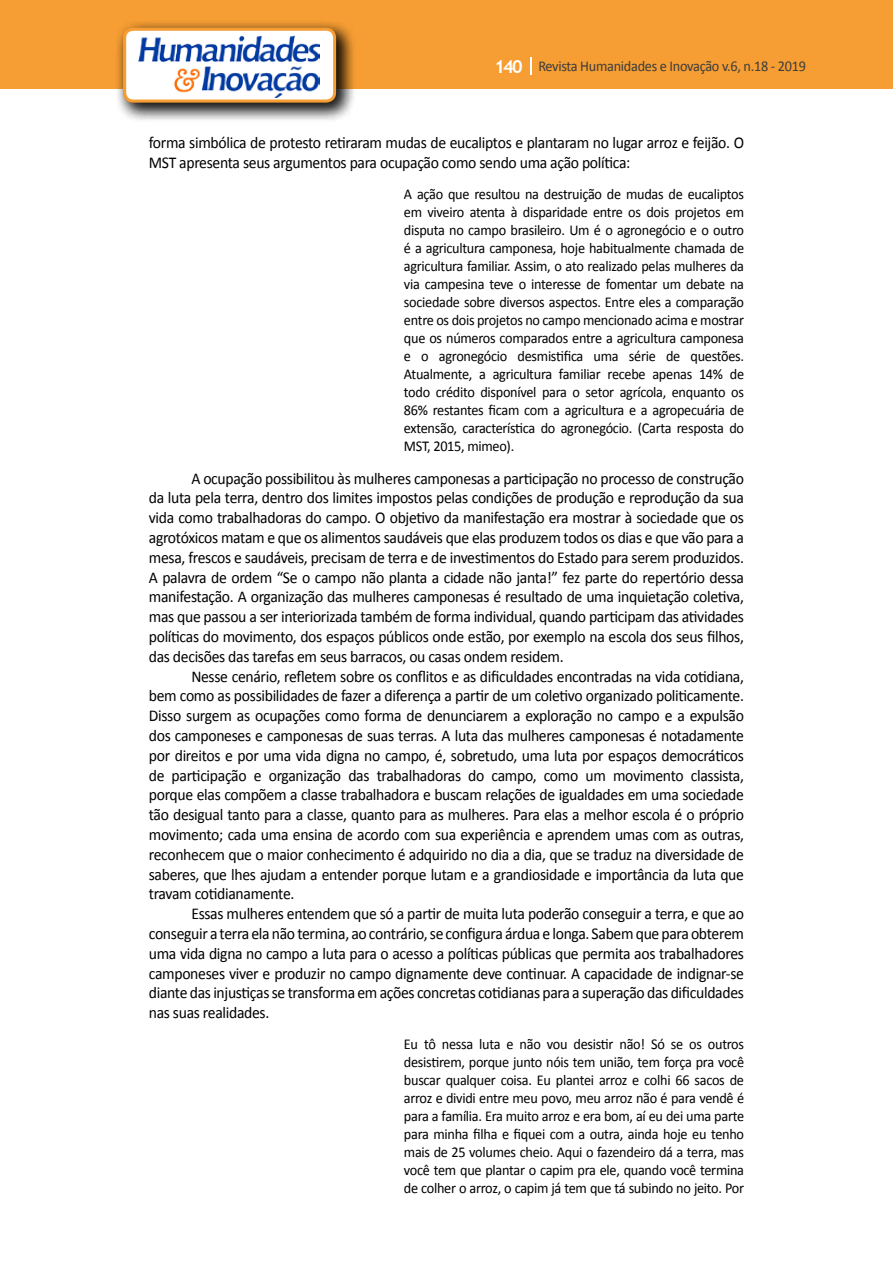
<style>
.page{position:relative;width:893px;height:1263px;background:#fff}
.page>*{position:absolute;margin:0;border:0;box-sizing:border-box;transform-origin:0 0}
.t1{font:16.5px/19.8px "Calibri";letter-spacing:-.02em;color:#000;text-align:justify;scale:.95 1}
.t2{font:15px/18px "Calibri";letter-spacing:-.02em;color:#000;text-align:justify;scale:.95 1}
.t3{font:15px "Calibri";letter-spacing:-.02em;color:#3c3c3b;scale:.95 1}
.s1{font-family:"Trebuchet MS";font-weight:700;font-size:18px;color:#fff}
</style>
<div class="page">
<div style="left:0;top:0;width:893px;height:88px;background:#f69e34"></div>
<svg style="left:530px;top:57px;width:2px;height:18px"></svg>
<div style="left:115px;top:19px;width:241px;height:104px;background:#000;opacity:.75"></div>
<div style="left:125px;top:29px;width:210px;height:72px;background:#fff;border-radius:9px"></div>
<img style="left:138px;top:35px;width:181px;height:62px">
<div style="left:123px;top:28px;width:213px;height:75px;border:3px solid #f69e34;border-radius:9px"></div>
<p class="t3" style="left:495px;top:57px;width:329px"><span class="s1">140</span> Revista Humanidades e Inovação v.6, n.18 - 2019</p>
<p class="t1" style="left:149px;top:133px;width:628px">forma simbólica de protesto retiraram mudas de eucaliptos e plantaram no lugar arroz e feijão. O<br>MST apresenta seus argumentos para ocupação como sendo uma ação política:</p>
<p class="t2" style="left:404px;top:185px;width:360px">A ação que resultou na destruição de mudas de eucaliptos em viveiro atenta à disparidade entre os dois projetos em disputa no campo brasileiro. Um é o agronegócio e o outro é a agricultura camponesa, hoje habitualmente chamada de agricultura familiar. Assim, o ato realizado pelas mulheres da via campesina teve o interesse de fomentar um debate na sociedade sobre diversos aspectos. Entre eles a comparação entre os dois projetos no campo mencionado acima e mostrar que os números comparados entre a agricultura camponesa e o agronegócio desmistifica uma série de questões.<br>Atualmente, a agricultura familiar recebe apenas 14% de todo crédito disponível para o setor agrícola, enquanto os 86% restantes ficam com a agricultura e a agropecuária de extensão, característica do agronegócio. (Carta resposta do MST, 2015, mimeo).</p>
<p class="t1" style="left:149px;top:468px;width:628px;text-indent:43px">A ocupação possibilitou às mulheres camponesas a participação no processo de construção da luta pela terra, dentro dos limites impostos pelas condições de produção e reprodução da sua vida como trabalhadoras do campo. O objetivo da manifestação era mostrar à sociedade que os agrotóxicos matam e que os alimentos saudáveis que elas produzem todos os dias e que vão para a mesa, frescos e saudáveis, precisam de terra e de investimentos do Estado para serem produzidos.<br>A palavra de ordem “Se o campo não planta a cidade não janta!” fez parte do repertório dessa manifestação. A organização das mulheres camponesas é resultado de uma inquietação coletiva, mas que passou a ser interiorizada também de forma individual, quando participam das atividades políticas do movimento, dos espaços públicos onde estão, por exemplo na escola dos seus filhos, das decisões das tarefas em seus barracos, ou casas ondem residem.</p>
<p class="t1" style="left:149px;top:666px;width:628px;text-indent:43px">Nesse cenário, refletem sobre os conflitos e as dificuldades encontradas na vida cotidiana, bem como as possibilidades de fazer a diferença a partir de um coletivo organizado politicamente.<br>Disso surgem as ocupações como forma de denunciarem a exploração no campo e a expulsão dos camponeses e camponesas de suas terras. A luta das mulheres camponesas é notadamente por direitos e por uma vida digna no campo, é, sobretudo, uma luta por espaços democráticos de participação e organização das trabalhadoras do campo, como um movimento classista, porque elas compõem a classe trabalhadora e buscam relações de igualdades em uma sociedade tão desigual tanto para a classe, quanto para as mulheres. Para elas a melhor escola é o próprio movimento; cada uma ensina de acordo com sua experiência e aprendem umas com as outras, reconhecem que o maior conhecimento é adquirido no dia a dia, que se traduz na diversidade de saberes, que lhes ajudam a entender porque lutam e a grandiosidade e importância da luta que travam cotidianamente.</p>
<p class="t1" style="left:149px;top:904px;width:628px;text-indent:43px">Essas mulheres entendem que só a partir de muita luta poderão conseguir a terra, e que ao conseguir a terra ela não termina, ao contrário, se configura árdua e longa. Sabem que para obterem uma vida digna no campo a luta para o acesso a políticas públicas que permita aos trabalhadores camponeses viver e produzir no campo dignamente deve continuar. A capacidade de indignar-se diante das injustiças se transforma em ações concretas cotidianas para a superação das dificuldades nas suas realidades.</p>
<p class="t2" style="left:404px;top:1035px;width:360px">Eu tô nessa luta e não vou desistir não! Só se os outros desistirem, porque junto nóis tem união, tem força pra você buscar qualquer coisa. Eu plantei arroz e colhi 66 sacos de arroz e dividi entre meu povo, meu arroz não é para vendê é para a família. Era muito arroz e era bom, aí eu dei uma parte para minha filha e fiquei com a outra, ainda hoje eu tenho mais de 25 volumes cheio. Aqui o fazendeiro dá a terra, mas você tem que plantar o capim pra ele, quando você termina de colher o arroz, o capim já tem que tá subindo no jeito. Por</p>
</div>
